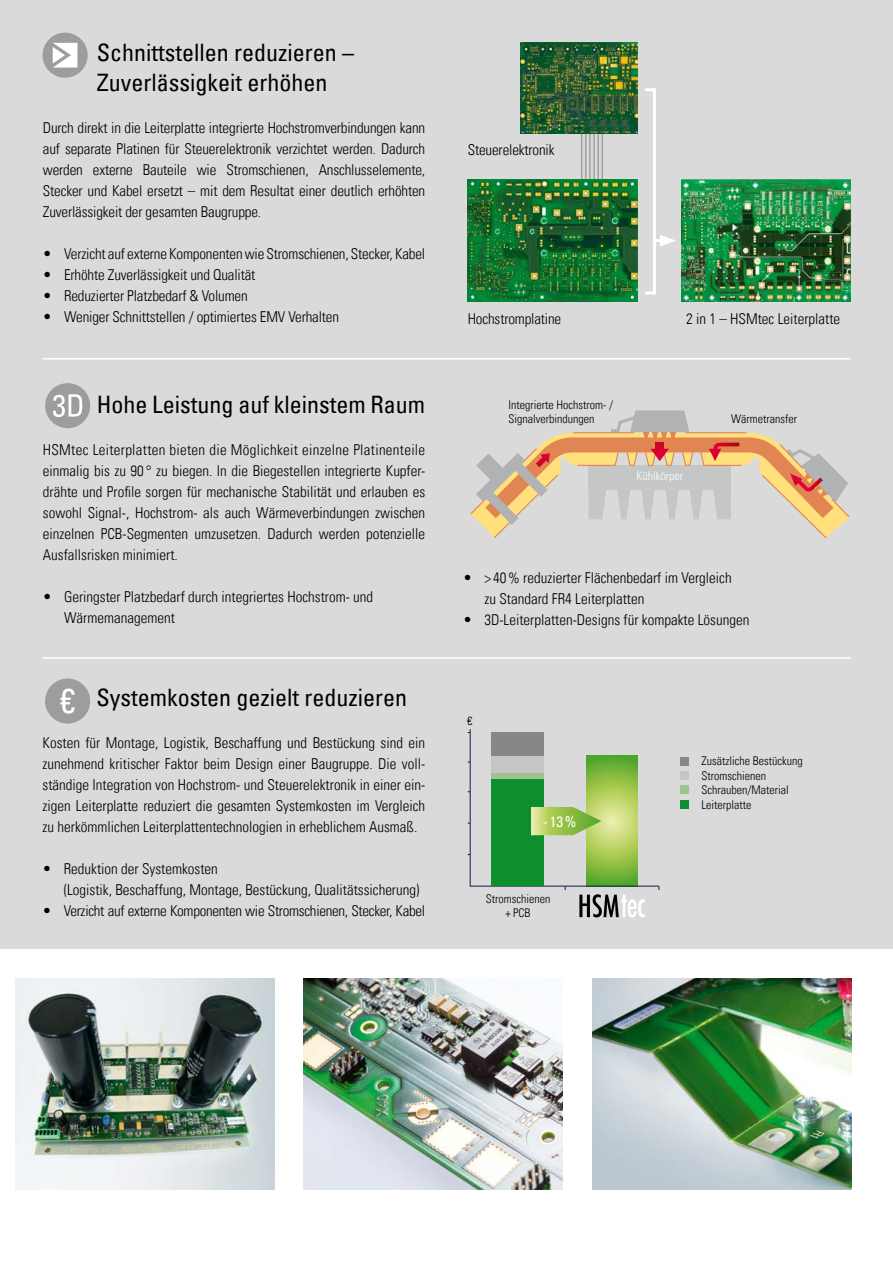
<style>
.page{position:relative;width:893px;height:1263px;background:#fff}
.page>*{position:absolute;margin:0;border:0;box-sizing:border-box;transform-origin:0 0}
.t1{font:condensed 24px/30px "Univers LT";color:#000}
.t2{font:300 condensed 15px/21px "Univers LT";color:#000;text-align:justify}
.t3{font:300 condensed 15px "Univers LT";letter-spacing:-.02em;color:#000}
.t4{font:condensed 15px "Univers LT";color:#fff}
.t5{font:300 condensed 12px/14.4px "Univers LT";color:#000}
.t6{font:300 condensed 12px "Univers LT";color:#fff}
</style>
<div class="page">
<div style="left:0;top:0;width:893px;height:948px;background:#dadada"></div>
<img style="left:592px;top:978px;width:259px;height:211px">
<hr style="left:43px;top:358px;width:808px;height:1px;background:#fff">
<hr style="left:43px;top:657px;width:808px;height:2px;background:#fff">
<img style="left:304px;top:978px;width:259px;height:211px">
<img style="left:15px;top:978px;width:259px;height:211px">
<hr style="left:581px;top:127px;width:1px;height:58px;background:#878786">
<hr style="left:590px;top:127px;width:1px;height:58px;background:#878786">
<hr style="left:598px;top:127px;width:1px;height:58px;background:#878786">
<hr style="left:585px;top:127px;width:1px;height:58px;background:#878786">
<hr style="left:594px;top:127px;width:1px;height:58px;background:#878786">
<hr style="left:602px;top:127px;width:1px;height:58px;background:#878786">
<img style="left:468px;top:180px;width:170px;height:121px">
<img style="left:682px;top:180px;width:169px;height:121px">
<img style="left:521px;top:43px;width:117px;height:91px">
<div style="left:644px;top:88px;width:12px;height:206px;border:3px solid #fff"></div>
<svg style="left:655px;top:235px;width:21px;height:11px"></svg>
<div style="left:43px;top:33px;width:45px;height:45px;background:#9c9d9d;border-radius:50%"></div>
<svg style="left:53px;top:43px;width:24px;height:25px"></svg>
<div style="left:45px;top:383px;width:45px;height:45px;background:#9c9d9d;border-radius:50%"></div>
<svg style="left:53px;top:394px;width:29px;height:23px"></svg>
<div style="left:680px;top:757px;width:9px;height:8px;background:#878786"></div>
<div style="left:680px;top:771px;width:9px;height:9px;background:#c5c6c6"></div>
<div style="left:680px;top:786px;width:9px;height:8px;background:#9dc38f"></div>
<div style="left:680px;top:800px;width:9px;height:8px;background:#0f8e2e"></div>
<svg style="left:468px;top:729px;width:192px;height:188px"></svg>
<div style="left:45px;top:678px;width:45px;height:46px;background:#9c9d9d;border-radius:50%"></div>
<svg style="left:60px;top:688px;width:15px;height:25px"></svg>
<svg style="left:470px;top:410px;width:380px;height:129px"></svg>
<h1 class="t1" style="left:97px;top:37px;width:259px">Schnittstellen reduzieren –<br>Zuverlässigkeit erhöhen</h1>
<p class="t2" style="left:43px;top:117px;width:384px">Durch direkt in die Leiterplatte integrierte Hochstromverbindungen kann auf separate Platinen für Steuerelektronik verzichtet werden. Dadurch werden externe Bauteile wie Stromschienen, Anschlusselemente, Stecker und Kabel ersetzt – mit dem Resultat einer deutlich erhöhten Zuverlässigkeit der gesamten Baugruppe.</p>
<p class="t2" style="left:43px;top:243px;width:384px">• Verzicht auf externe Komponenten wie Stromschienen, Stecker, Kabel</p>
<p class="t2" style="left:43px;top:264px;width:214px">• Erhöhte Zuverlässigkeit und Qualität</p>
<p class="t2" style="left:43px;top:285px;width:206px">• Reduzierter Platzbedarf &amp; Volumen</p>
<p class="t2" style="left:43px;top:306px;width:298px">• Weniger Schnittstellen / optimiertes EMV Verhalten</p>
<p class="t2" style="left:468px;top:308px;width:95px">Hochstromplatine</p>
<p class="t2" style="left:468px;top:139px;width:88px">Steuerelektronik</p>
<p class="t2" style="left:686px;top:308px;width:156px">2 in 1 – HSMtec Leiterplatte</p>
<h1 class="t1" style="left:97px;top:389px;width:330px">Hohe Leistung auf kleinstem Raum</h1>
<p class="t2" style="left:43px;top:440px;width:384px">HSMtec Leiterplatten bieten die Möglichkeit einzelne Platinenteile einmalig bis zu 90 ° zu biegen. In die Biegestellen integrierte Kupfer&shy;drähte und Profile sorgen für mechanische Stabilität und erlauben es sowohl Signal-, Hochstrom- als auch Wärmeverbindungen zwischen einzelnen PCB-Segmenten umzusetzen. Dadurch werden potenzielle Ausfallsrisken minimiert.</p>
<p class="t2" style="left:64px;top:587px;width:311px;text-indent:-21px">• Geringster Platzbedarf durch integriertes Hochstrom- und<br>Wärmemanagement</p>
<p class="t5" style="left:508px;top:397px;width:106px">Integrierte Hochstrom- /<br>Signalverbindungen</p>
<p class="t6" style="left:636px;top:469px;width:48px">Kühlkörper</p>
<p class="t5" style="left:731px;top:412px;width:67px">Wärmetransfer</p>
<p class="t2" style="left:484px;top:567px;width:249px;text-indent:-21px">• &gt; 40% reduzierter Flächenbedarf im Vergleich zu Standard FR4 Leiterplatten</p>
<p class="t2" style="left:463px;top:609px;width:288px">• 3D-Leiterplatten-Designs für kompakte Lösungen</p>
<h1 class="t1" style="left:97px;top:682px;width:312px">Systemkosten gezielt reduzieren</h1>
<p class="t2" style="left:43px;top:732px;width:384px">Kosten für Montage, Logistik, Beschaffung und Bestückung sind ein zunehmend kritischer Faktor beim Design einer Baugruppe. Die voll&shy;ständige Integration von Hochstrom- und Steuerelektronik in einer ein&shy;zigen Leiterplatte reduziert die gesamten Systemkosten im Vergleich zu herkömmlichen Leiterplattentechnologien in erheblichem Ausmaß.</p>
<p class="t2" style="left:64px;top:858px;width:357px;text-indent:-21px">• Reduktion der Systemkosten<br>(Logistik, Beschaffung, Montage, Bestückung, Qualitätssicherung)</p>
<p class="t3" style="left:43px;top:902px;width:384px">• Verzicht auf externe Komponenten wie Stromschienen, Stecker, Kabel</p>
<p class="t5" style="left:486px;top:891px;width:66px;text-align:center">Stromschienen + PCB</p>
<p class="t5" style="left:467px;top:714px;width:7px">€</p>
<p class="t4" style="left:543px;top:812px;width:35px">-13%</p>
<p class="t5" style="left:702px;top:754px;width:103px">Zusätzliche Bestückung<br>Stromschienen<br>Schrauben/Material<br>Leiterplatte</p>
</div>
